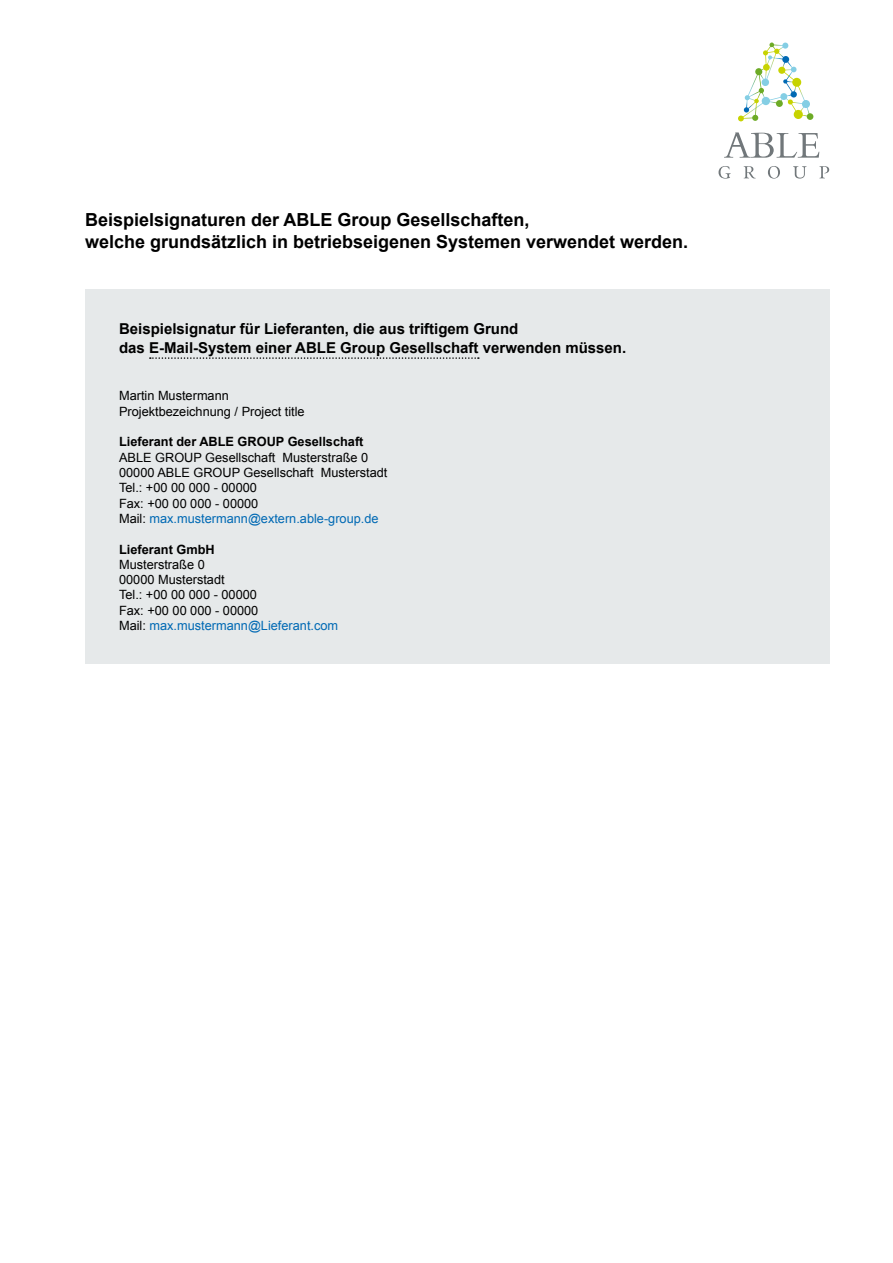
<style>
.page{position:relative;width:893px;height:1263px;background:#fff}
.page>*{position:absolute;margin:0;border:0;box-sizing:border-box;transform-origin:0 0}
.t1{font:700 18px/22.5px "Arial";color:#000}
.t2{font:700 15px/18.8px "Arial";color:#000}
.t3{font:12.75px/15.3px "Arial";color:#000}
.t4{font:700 12.75px "Arial";color:#000}
.s1{color:#0069b4}
</style>
<div class="page">
<svg style="left:724px;top:132px;width:95px;height:26px"></svg>
<svg style="left:718px;top:166px;width:13px;height:13px"></svg>
<svg style="left:744px;top:166px;width:11px;height:12px"></svg>
<svg style="left:768px;top:166px;width:12px;height:13px"></svg>
<svg style="left:793px;top:166px;width:13px;height:13px"></svg>
<svg style="left:819px;top:166px;width:10px;height:12px"></svg>
<div style="left:807px;top:113px;width:6px;height:7px;background:#6dab26;border-radius:50%"></div>
<svg style="left:738px;top:43px;width:71px;height:78px"></svg>
<div style="left:762px;top:79px;width:7px;height:7px;background:#84cee4;border-radius:50%"></div>
<div style="left:755px;top:68px;width:7px;height:7px;background:#6dab26;border-radius:50%"></div>
<div style="left:763px;top:64px;width:7px;height:7px;background:#c7d300;border-radius:50%"></div>
<div style="left:776px;top:100px;width:7px;height:7px;background:#6dab26;border-radius:50%"></div>
<div style="left:778px;top:67px;width:7px;height:7px;background:#c7d300;border-radius:50%"></div>
<div style="left:792px;top:78px;width:9px;height:9px;background:#c7d300;border-radius:50%"></div>
<div style="left:85px;top:289px;width:744px;height:375px;background:#e6e9ea"></div>
<svg style="left:150px;top:357px;width:329px;height:2px"></svg>
<h1 class="t1" style="left:85px;top:209px;width:605px">Beispielsignaturen der ABLE Group Gesellschaften,<br>welche grundsätzlich in betriebseigenen Systemen verwendet werden.</h1>
<p class="t2" style="left:119px;top:320px;width:509px">Beispielsignatur für Lieferanten, die aus triftigem Grund<br>das E-Mail-System einer ABLE Group Gesellschaft verwenden müssen.</p>
<p class="t3" style="left:119px;top:388px;width:187px">Martin Mustermann<br>Projektbezeichnung / Project title</p>
<p class="t4" style="left:119px;top:433px;width:246px">Lieferant der ABLE GROUP Gesellschaft</p>
<p class="t3" style="left:119px;top:450px;width:270px">ABLE GROUP Gesellschaft Musterstraße 0<br>00000 ABLE GROUP Gesellschaft Musterstadt Tel.: +00 00 000 - 00000<br>Fax: +00 00 000 - 00000<br>Mail: <span class="s1">max.mustermann@extern.able-group.de</span></p>
<p class="t4" style="left:119px;top:540px;width:97px">Lieferant GmbH</p>
<p class="t3" style="left:119px;top:557px;width:221px">Musterstraße 0<br>00000 Musterstadt<br>Tel.: +00 00 000 - 00000<br>Fax: +00 00 000 - 00000<br>Mail: <span class="s1">max.mustermann@Lieferant.com</span></p>
</div>
